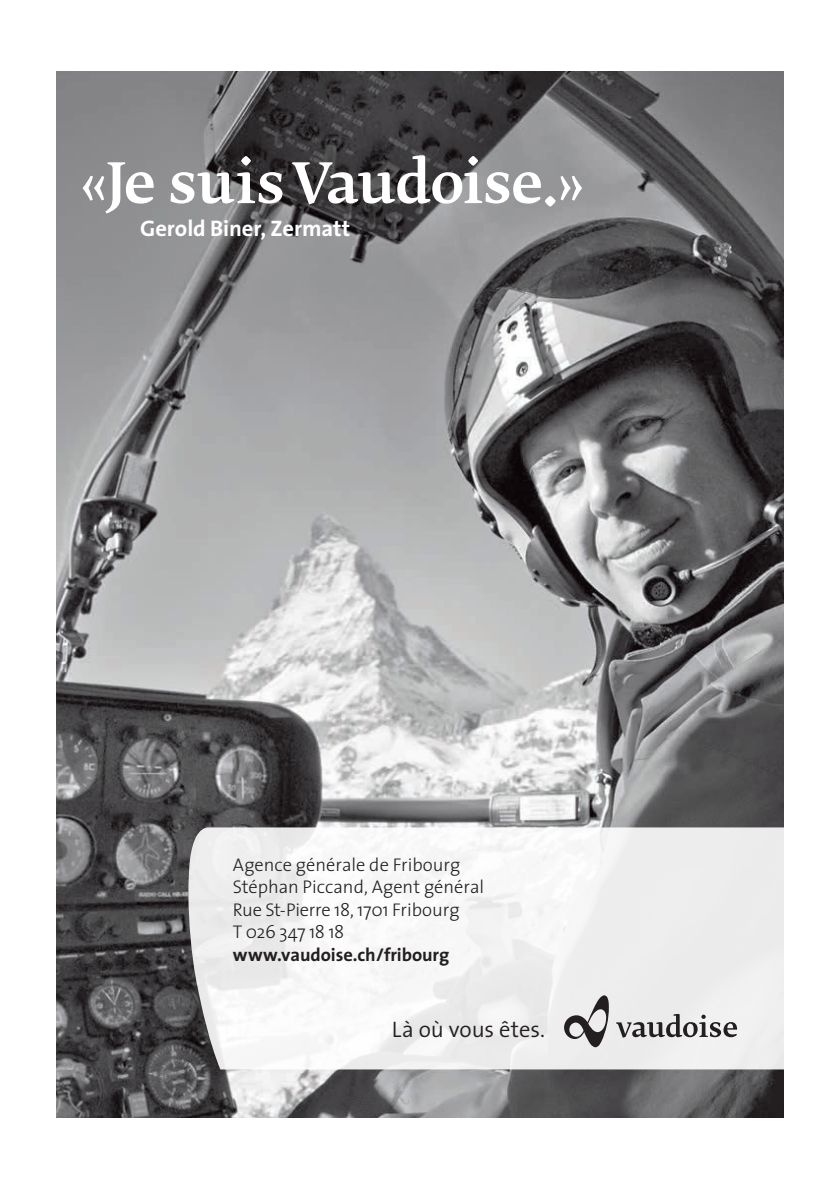
<style>
.page{position:relative;width:840px;height:1191px;background:#fff}
.page>*{position:absolute;margin:0;border:0;box-sizing:border-box;transform-origin:0 0}
.t1{font:500 55.4px "Fedra Serif B Pro";letter-spacing:-.015em;color:#fff}
.t2{font:700 22.6px "The Sans";color:#fff}
.t3{font:300 22.6px "The Sans";color:#231f20}
.t4{font:300 18.4px/22.6px "The Sans";letter-spacing:-.005em;color:#231f20}
.t5{font:700 18.4px "The Sans";color:#231f20}
</style>
<div class="page">
<img style="left:57px;top:71px;width:725px;height:1047px">
<svg style="left:188px;top:827px;width:594px;height:242px;fill:#f1f1f1"></svg>
<svg style="left:563px;top:995px;width:173px;height:52px"></svg>
<h1 class="t1" style="left:80px;top:152px;width:507px">«Je suis Vaudoise.»</h1>
<p class="t2" style="left:140px;top:209px;width:212px">Gerold Biner, Zermatt</p>
<p class="t4" style="left:233px;top:852px;width:253px">Agence générale de Fribourg<br>Stéphan Piccand, Agent général<br>Rue St-Pierre 18, 1701 Fribourg<br>T 026 347 18 18</p>
<p class="t5" style="left:233px;top:939px;width:218px">www.vaudoise.ch/fribourg</p>
<p class="t3" style="left:391px;top:1010px;width:155px">Là où vous êtes.</p>
</div>
